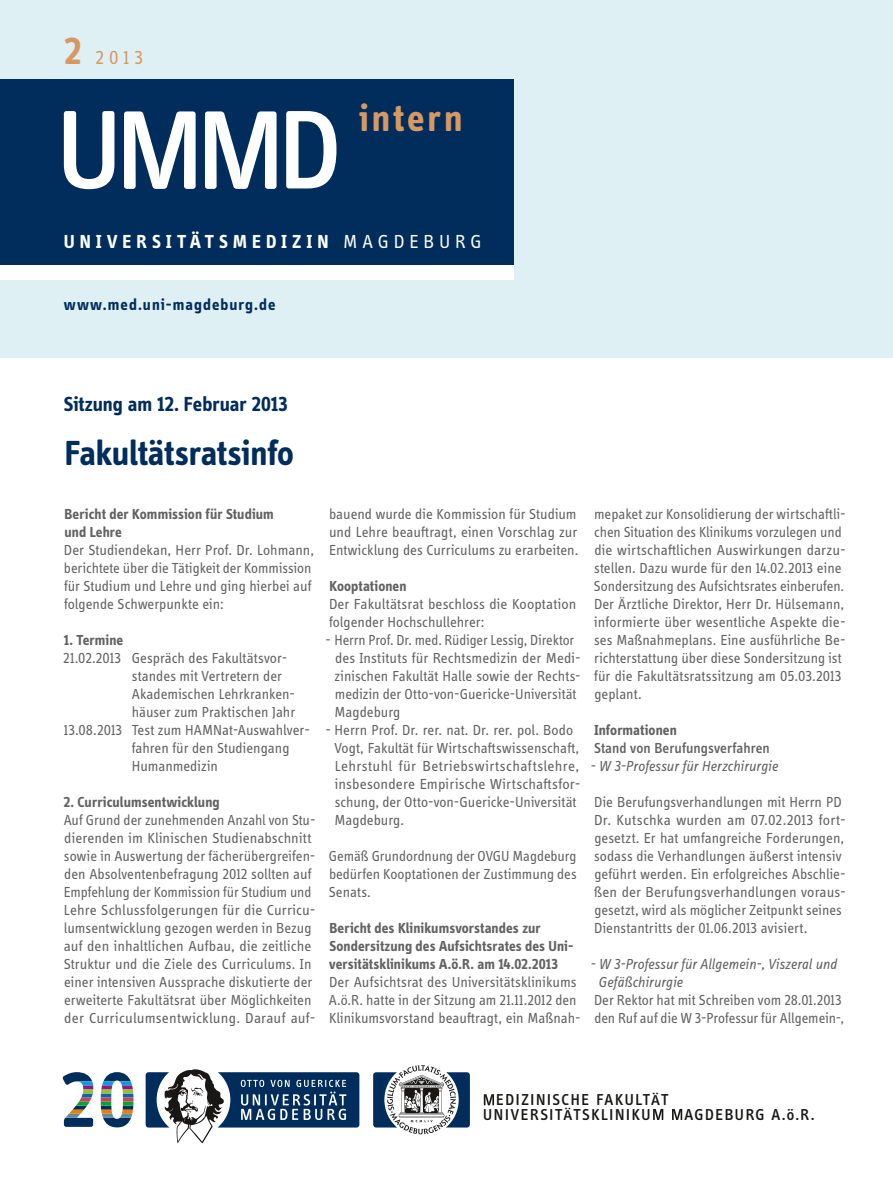
<style>
.page{position:relative;width:893px;height:1191px;background:#fff}
.page>*{position:absolute;margin:0;border:0;box-sizing:border-box;transform-origin:0 0}
.t1{font:500 115.5px "Info Display OT";color:#fff}
.t2{font:700 39px "Info Display OT";letter-spacing:.075em;color:#d79862}
.t3{font:700 36px "Info Display OT";letter-spacing:-.005em;color:#002d5c}
.t4{font:700 21px "Info Display OT";color:#002d5c}
.t5{font:700 19.5px "Info Display OT";letter-spacing:.26em;color:#fff}
.t6{font:19.5px "Info Display OT";color:#d79862}
.t7{font:700 16.5px "Info Display OT";letter-spacing:.065em;color:#002d5c}
.t8{font:500 16.2px/14.7px "Info Text";letter-spacing:.07em;color:#181716}
.t9{font:15px/18px "Info Display OT";color:#626262}
.t10{font:700 15px/18px "Info Display OT";letter-spacing:.005em;color:#626262}
.t11{font:italic 15px/18px "Info Display OT";color:#626262}
.t12{font:500 15px "Info Display OT";letter-spacing:.005em;color:#626262}
.s1{font-weight:700;font-size:39px}
.s2{font-weight:400}
.s3{font-size:14.7px}
</style>
<div class="page">
<div style="left:0;top:0;width:893px;height:357px;background:#def0f3"></div>
<div style="left:0;top:79px;width:514px;height:187px;background:#002d5c"></div>
<svg style="left:124px;top:111px;width:72px;height:78px"></svg>
<svg style="left:205px;top:111px;width:72px;height:78px"></svg>
<div style="left:0;top:265px;width:514px;height:15px;background:#fff"></div>
<svg style="left:146px;top:1069px;width:213px;height:74px"></svg>
<svg style="left:484px;top:1094px;width:10px;height:11px"></svg>
<svg style="left:653px;top:1109px;width:10px;height:11px"></svg>
<svg style="left:672px;top:1109px;width:10px;height:11px"></svg>
<svg style="left:373px;top:1065px;width:97px;height:69px"></svg>
<svg style="left:62px;top:1072px;width:71px;height:55px"></svg>
<h3 class="t6" style="left:64px;top:46px;width:81px"><span class="s1">2</span> 2013</h3>
<h1 class="t1" style="left:56px;top:81px;width:67px">U</h1>
<h1 class="t1" style="left:279px;top:81px;width:64px">D</h1>
<h2 class="t2" style="left:359px;top:94px;width:105px">intern</h2>
<h1 class="t1" style="left:308px;top:87px;width:64px">D</h1>
<h3 class="t5" style="left:64px;top:230px;width:419px">UNIVERSITÄTSMEDIZIN <span class="s2">MAGDEBURG</span></h3>
<p class="t7" style="left:64px;top:294px;width:213px">www.med.uni-magdeburg.de</p>
<h3 class="t4" style="left:64px;top:391px;width:225px">Sitzung am 12. Februar 2013</h3>
<h3 class="t3" style="left:65px;top:431px;width:231px">Fakultätsratsinfo</h3>
<p class="t10" style="left:64px;top:505px;width:211px">Bericht der Kommission für Studium und Lehre</p>
<p class="t9" style="left:64px;top:541px;width:252px">Der Studiendekan, Herr Prof. Dr. Lohmann, berichtete über die Tätigkeit der Kommission für Studium und Lehre und ging hierbei auf folgende Schwerpunkte ein:</p>
<p class="t10" style="left:64px;top:631px;width:61px">1. Termine</p>
<p class="t9" style="left:63px;top:649px;width:226px">21.02.2013 Gespräch des Fakultätsvor-</p>
<p class="t9" style="left:132px;top:667px;width:152px">standes mit Vertretern der</p>
<p class="t9" style="left:132px;top:685px;width:165px">Akademischen Lehrkranken-</p>
<p class="t9" style="left:132px;top:703px;width:165px">häuser zum Praktischen Jahr</p>
<p class="t9" style="left:64px;top:721px;width:248px">13.08.2013 Test zum HAMNat-Auswahlver-</p>
<p class="t9" style="left:132px;top:739px;width:159px">fahren für den Studiengang</p>
<p class="t9" style="left:132px;top:757px;width:88px">Humanmedizin</p>
<p class="t10" style="left:63px;top:793px;width:158px">2. Curriculumsentwicklung</p>
<p class="t9" style="left:64px;top:811px;width:253px">Auf Grund der zunehmenden Anzahl von Stu&shy;dierenden im Klinischen Studienabschnitt sowie in Auswertung der fächerübergreifen&shy;den Absolventenbefragung 2012 sollten auf Empfehlung der Kommission für Studium und Lehre Schlussfolgerungen für die Curricu&shy;lumsentwicklung gezogen werden in Bezug auf den inhaltlichen Aufbau, die zeitliche Struktur und die Ziele des Curriculums. In einer intensiven Aussprache diskutierte der erweiterte Fakultätsrat über Möglichkeiten der Curriculumsentwicklung. Darauf auf-</p>
<p class="t9" style="left:329px;top:505px;width:251px;text-align:justify">bauend wurde die Kommission für Studium und Lehre beauftragt, einen Vorschlag zur Entwicklung des Curriculums zu erarbeiten.</p>
<p class="t10" style="left:329px;top:577px;width:79px">Kooptationen</p>
<p class="t9" style="left:329px;top:595px;width:249px">Der Fakultätsrat beschloss die Kooptation folgender Hochschullehrer:</p>
<p class="t9" style="left:334px;top:631px;width:248px;text-indent:-9px">- Herrn Prof. Dr. med. Rüdiger Lessig, Direktor des Instituts für Rechtsmedizin der Medi&shy;zinischen Fakultät Halle sowie der Rechts&shy;medizin der Otto-von-Guericke-Universität Magdeburg</p>
<p class="t9" style="left:334px;top:721px;width:248px;text-indent:-9px">- Herrn Prof. Dr. rer. nat. Dr. rer. pol. Bodo Vogt, Fakultät für Wirtschaftswissenschaft, Lehrstuhl für Betriebswirtschaftslehre, insbesondere Empirische Wirtschaftsfor&shy;schung, der Otto-von-Guericke-Universität Magdeburg.</p>
<p class="t9" style="left:329px;top:847px;width:249px;text-align:justify">Gemäß Grundordnung der OVGU Magdeburg bedürfen Kooptationen der Zustimmung des Senats.</p>
<p class="t10" style="left:329px;top:919px;width:246px">Bericht des Klinikumsvorstandes zur<br>Sondersitzung des Aufsichtsrates des Uni&shy;versitätsklinikums A.ö.R. am 14.02.2013</p>
<p class="t9" style="left:329px;top:973px;width:253px">Der Aufsichtsrat des Universitätsklinikums<br>A.ö.R. hatte in der Sitzung am 21.11.2012 den<br>Klinikumsvorstand beauftragt, ein Maßnah-</p>
<p class="t9" style="left:594px;top:505px;width:253px">mepaket zur Konsolidierung der wirtschaftli&shy;chen Situation des Klinikums vorzulegen und die wirtschaftlichen Auswirkungen darzu&shy;stellen. Dazu wurde für den 14.02.2013 eine Sondersitzung des Aufsichtsrates einberufen.<br>Der Ärztliche Direktor, Herr Dr. Hülsemann, informierte über wesentliche Aspekte die&shy;ses Maßnahmeplans. Eine ausführliche Be&shy;richterstattung über diese Sondersitzung ist für die Fakultätsratssitzung am 05.03.2013 geplant.</p>
<p class="t10" style="left:594px;top:721px;width:84px">Informationen</p>
<p class="t12" style="left:594px;top:739px;width:177px">Stand von Berufungsverfahren</p>
<p class="t11" style="left:590px;top:757px;width:190px">- W 3-Professur für Herzchirurgie</p>
<p class="t9" style="left:594px;top:793px;width:253px">Die Berufungsverhandlungen mit Herrn PD Dr. Kutschka wurden am 07.02.2013 fort&shy;gesetzt. Er hat umfangreiche Forderungen, sodass die Verhandlungen äußerst intensiv geführt werden. Ein erfolgreiches Abschlie&shy;ßen der Berufungsverhandlungen voraus&shy;gesetzt, wird als möglicher Zeitpunkt seines Dienstantritts der 01.06.2013 avisiert.</p>
<p class="t11" style="left:598px;top:955px;width:240px;text-indent:-9px">- W 3-Professur für Allgemein-, Viszeral und<br>Gefäßchirurgie</p>
<p class="t9" style="left:594px;top:991px;width:252px">Der Rektor hat mit Schreiben vom 28.01.2013 den Ruf auf die W 3-Professur für Allgemein-,</p>
<p class="t8" style="left:483px;top:1092px;width:187px;text-indent:13px">EDIZINISCHE FAKULT<span class="s3">Ä</span>T<br>UNIVERSIT<span class="s3">Ä</span>TSKLINIKU</p>
<p class="t8" style="left:684px;top:1107px;width:131px">AGDEBURG A.Ö.R.</p>
</div>
